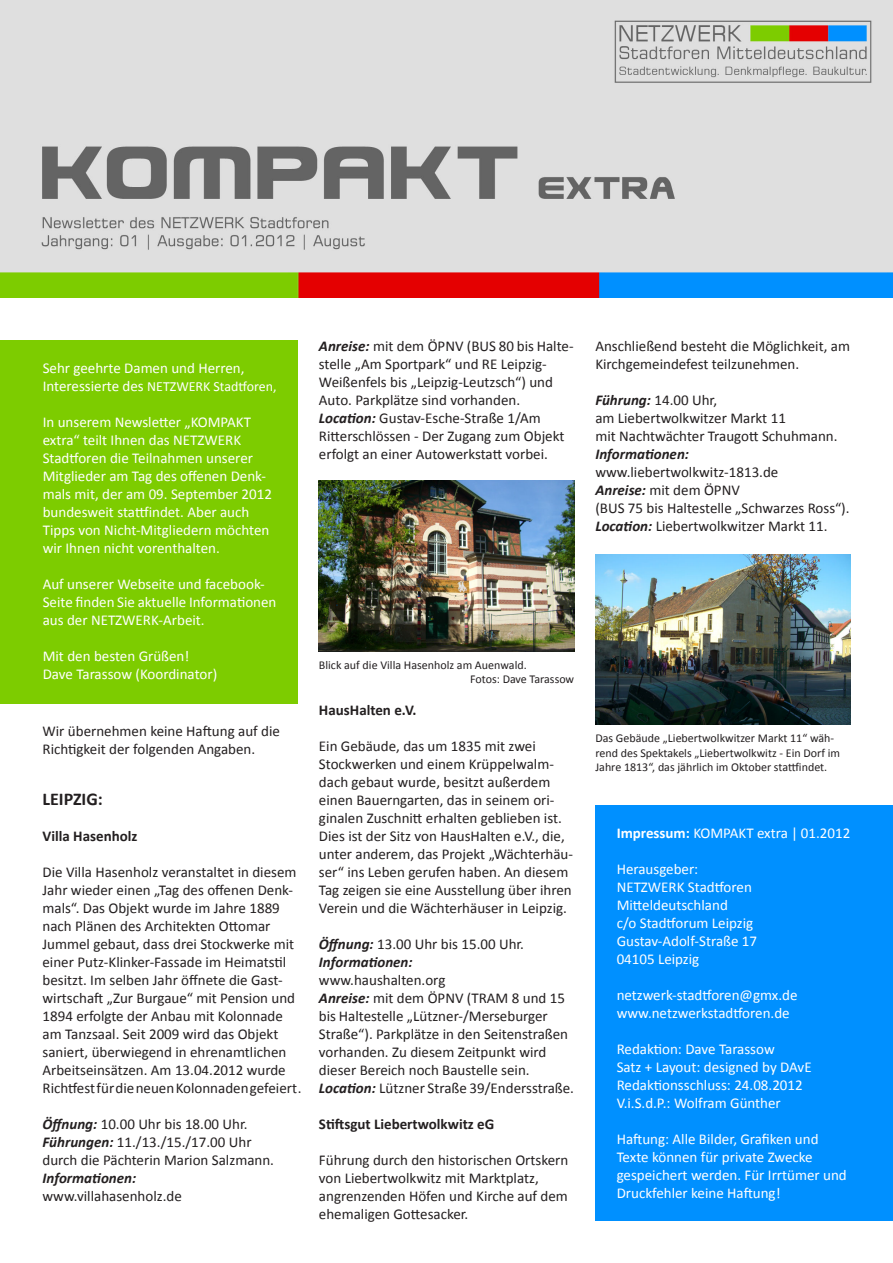
<style>
.page{position:relative;width:893px;height:1263px;background:#fff}
.page>*{position:absolute;margin:0;border:0;box-sizing:border-box;transform-origin:0 0}
.t1{font:700 18px "Calibri";color:#231f20}
.t2{font:15px/18px "Calibri";color:#231f20}
.t3{font:15px/18px "Calibri";color:#fff}
.t4{font:700 15px "Calibri";color:#231f20}
.t5{font:italic 700 15px "Calibri";color:#231f20}
.t6{font:13.95px "Calibri";color:#fff}
.t7{font:12px/14.4px "Calibri";color:#231f20}
.s1{font-size:15px}
.s2{font-weight:700;font-style:italic}
.s3{font-weight:700}
</style>
<div class="page">
<div style="left:595px;top:805px;width:298px;height:415px;background:#0090ff"></div>
<div style="left:0;top:340px;width:298px;height:363px;background:#7dcc00"></div>
<img style="left:319px;top:481px;width:255px;height:170px">
<img style="left:595px;top:555px;width:256px;height:170px">
<img style="left:0;top:0;width:893px;height:298px">
<p class="t3" style="left:43px;top:359px;width:203px">Sehr geehrte Damen und Herren,</p>
<p class="t6" style="left:43px;top:378px;width:235px"><span class="s1">Interessierte des</span> NETZWERK Stadtforen,</p>
<p class="t3" style="left:43px;top:413px;width:210px">In unserem Newsletter „KOMPAKT</p>
<p class="t3" style="left:43px;top:431px;width:212px">extra“ teilt Ihnen das NETZWERK<br>Stadtforen die Teilnahmen unserer</p>
<p class="t3" style="left:43px;top:467px;width:231px">Mitglieder am Tag des offenen Denk&shy;mals mit, der am 09. September 2012 bundesweit stattfindet. Aber auch Tipps von Nicht-Mitgliedern möchten wir Ihnen nicht vorenthalten.</p>
<p class="t3" style="left:43px;top:575px;width:235px">Auf unserer Webseite und facebook-<br>Seite finden Sie aktuelle Informationen</p>
<p class="t3" style="left:43px;top:611px;width:164px">aus der NETZWERK-Arbeit.</p>
<p class="t3" style="left:43px;top:647px;width:148px">Mit den besten Grüßen!</p>
<p class="t3" style="left:43px;top:665px;width:176px">Dave Tarassow (Koordinator)</p>
<p class="t2" style="left:43px;top:722px;width:239px">Wir übernehmen keine Haftung auf die<br>Richtigkeit der folgenden Angaben.</p>
<p class="t1" style="left:43px;top:788px;width:62px">LEIPZIG:</p>
<p class="t4" style="left:43px;top:826px;width:96px">Villa Hasenholz</p>
<p class="t2" style="left:43px;top:863px;width:255px">Die Villa Hasenholz veranstaltet in diesem Jahr wieder einen „Tag des offenen Denk&shy;mals“. Das Objekt wurde im Jahre 1889 nach Plänen des Architekten Ottomar Jummel gebaut, dass drei Stockwerke mit einer Putz-Klinker-Fassade im Heimatstil besitzt. Im selben Jahr öffnete die Gast&shy;wirtschaft „Zur Burgaue“ mit Pension und 1894 erfolgte der Anbau mit Kolonnade am Tanzsaal. Seit 2009 wird das Objekt saniert, überwiegend in ehrenamtlichen Arbeitseinsätzen. Am 13.04.2012 wurde</p>
<p class="t2" style="left:43px;top:1079px;width:261px">RichtfestfürdieneuenKolonnadengefeiert.</p>
<p class="t2" style="left:43px;top:1115px;width:207px"><span class="s2">Öffnung:</span> 10.00 Uhr bis 18.00 Uhr.</p>
<p class="t2" style="left:43px;top:1133px;width:211px"><span class="s2">Führungen:</span> 11./13./15./17.00 Uhr</p>
<p class="t2" style="left:43px;top:1151px;width:233px">durch die Pächterin Marion Salzmann.</p>
<p class="t5" style="left:43px;top:1169px;width:95px">Informationen:</p>
<p class="t2" style="left:43px;top:1187px;width:141px">www.villahasenholz.de</p>
<p class="t2" style="left:319px;top:337px;width:256px"><span class="s2">Anreise:</span> mit dem ÖPNV (BUS 80 bis Halte-</p>
<p class="t2" style="left:319px;top:355px;width:236px">stelle „Am Sportpark“ und RE Leipzig-<br>Weißenfels bis „Leipzig-Leutzsch“) und<br>Auto. Parkplätze sind vorhanden.</p>
<p class="t2" style="left:319px;top:409px;width:247px"><span class="s2">Location:</span> Gustav-Esche-Straße 1/Am<br>Ritterschlössen - Der Zugang zum Objekt erfolgt an einer Autowerkstatt vorbei.</p>
<p class="t7" style="left:319px;top:658px;width:209px">Blick auf die Villa Hasenholz am Auenwald.</p>
<p class="t7" style="left:470px;top:672px;width:106px">Fotos: Dave Tarassow</p>
<p class="t4" style="left:319px;top:700px;width:99px">HausHalten e.V.</p>
<p class="t2" style="left:319px;top:737px;width:256px">Ein Gebäude, das um 1835 mit zwei Stockwerken und einem Krüppelwalm&shy;dach gebaut wurde, besitzt außerdem einen Bauerngarten, das in seinem ori&shy;ginalen Zuschnitt erhalten geblieben ist.<br>Dies ist der Sitz von HausHalten e.V., die, unter anderem, das Projekt „Wächterhäu&shy;ser“ ins Leben gerufen haben. An diesem Tag zeigen sie eine Ausstellung über ihren Verein und die Wächterhäuser in Leipzig.</p>
<p class="t2" style="left:319px;top:935px;width:207px"><span class="s2">Öffnung:</span> 13.00 Uhr bis 15.00 Uhr.</p>
<p class="t5" style="left:319px;top:953px;width:95px">Informationen:</p>
<p class="t2" style="left:319px;top:971px;width:128px">www.haushalten.org</p>
<p class="t2" style="left:319px;top:989px;width:251px"><span class="s2">Anreise:</span> mit dem ÖPNV (TRAM 8 und 15 bis Haltestelle „Lützner-/Merseburger Straße“). Parkplätze in den Seitenstraßen vorhanden. Zu diesem Zeitpunkt wird dieser Bereich noch Baustelle sein.</p>
<p class="t2" style="left:319px;top:1079px;width:257px"><span class="s2">Location:</span> Lützner Straße 39/Endersstraße.</p>
<p class="t4" style="left:319px;top:1114px;width:177px">Stiftsgut Liebertwolkwitz eG</p>
<p class="t2" style="left:319px;top:1151px;width:251px">Führung durch den historischen Ortskern von Liebertwolkwitz mit Marktplatz, angrenzenden Höfen und Kirche auf dem ehemaligen Gottesacker.</p>
<p class="t2" style="left:595px;top:337px;width:256px">Anschließend besteht die Möglichkeit, am<br>Kirchgemeindefest teilzunehmen.</p>
<p class="t2" style="left:595px;top:391px;width:123px"><span class="s2">Führung:</span> 14.00 Uhr,</p>
<p class="t2" style="left:595px;top:409px;width:192px">am Liebertwolkwitzer Markt 11</p>
<p class="t2" style="left:595px;top:427px;width:244px">mit Nachtwächter Traugott Schuhmann.</p>
<p class="t5" style="left:595px;top:445px;width:95px">Informationen:</p>
<p class="t2" style="left:595px;top:463px;width:185px">www.liebertwolkwitz-1813.de</p>
<p class="t2" style="left:595px;top:481px;width:146px"><span class="s2">Anreise:</span> mit dem ÖPNV</p>
<p class="t2" style="left:595px;top:499px;width:256px">(BUS 75 bis Haltestelle „Schwarzes Ross“).</p>
<p class="t2" style="left:595px;top:517px;width:234px"><span class="s2">Location:</span> Liebertwolkwitzer Markt 11.</p>
<p class="t7" style="left:595px;top:731px;width:246px">Das Gebäude „Liebertwolkwitzer Markt 11“ wäh&shy;rend des Spektakels „Liebertwolkwitz - Ein Dorf im<br>Jahre 1813“, das jährlich im Oktober stattfindet.</p>
<p class="t3" style="left:617px;top:824px;width:235px"><span class="s3">Impressum:</span> KOMPAKT extra | 01.2012</p>
<p class="t3" style="left:617px;top:860px;width:83px">Herausgeber:</p>
<p class="t3" style="left:617px;top:878px;width:137px">NETZWERK Stadtforen</p>
<p class="t3" style="left:617px;top:896px;width:113px">Mitteldeutschland</p>
<p class="t3" style="left:617px;top:914px;width:138px">c/o Stadtforum Leipzig</p>
<p class="t3" style="left:617px;top:932px;width:142px">Gustav-Adolf-Straße 17</p>
<p class="t3" style="left:617px;top:950px;width:84px">04105 Leipzig</p>
<p class="t3" style="left:617px;top:986px;width:182px">netzwerk-stadtforen@gmx.de</p>
<p class="t3" style="left:617px;top:1004px;width:175px">www.netzwerkstadtforen.de</p>
<p class="t3" style="left:617px;top:1040px;width:160px">Redaktion: Dave Tarassow</p>
<p class="t3" style="left:617px;top:1058px;width:196px">Satz + Layout: designed by DAvE</p>
<p class="t3" style="left:617px;top:1076px;width:188px">Redaktionsschluss: 24.08.2012</p>
<p class="t3" style="left:617px;top:1094px;width:166px">V.i.S.d.P.: Wolfram Günther</p>
<p class="t3" style="left:617px;top:1130px;width:203px">Haftung: Alle Bilder, Grafiken und</p>
<p class="t3" style="left:617px;top:1148px;width:198px">Texte können für private Zwecke</p>
<p class="t3" style="left:617px;top:1166px;width:232px">gespeichert werden. Für Irrtümer und<br>Druckfehler keine Haftung!</p>
</div>
